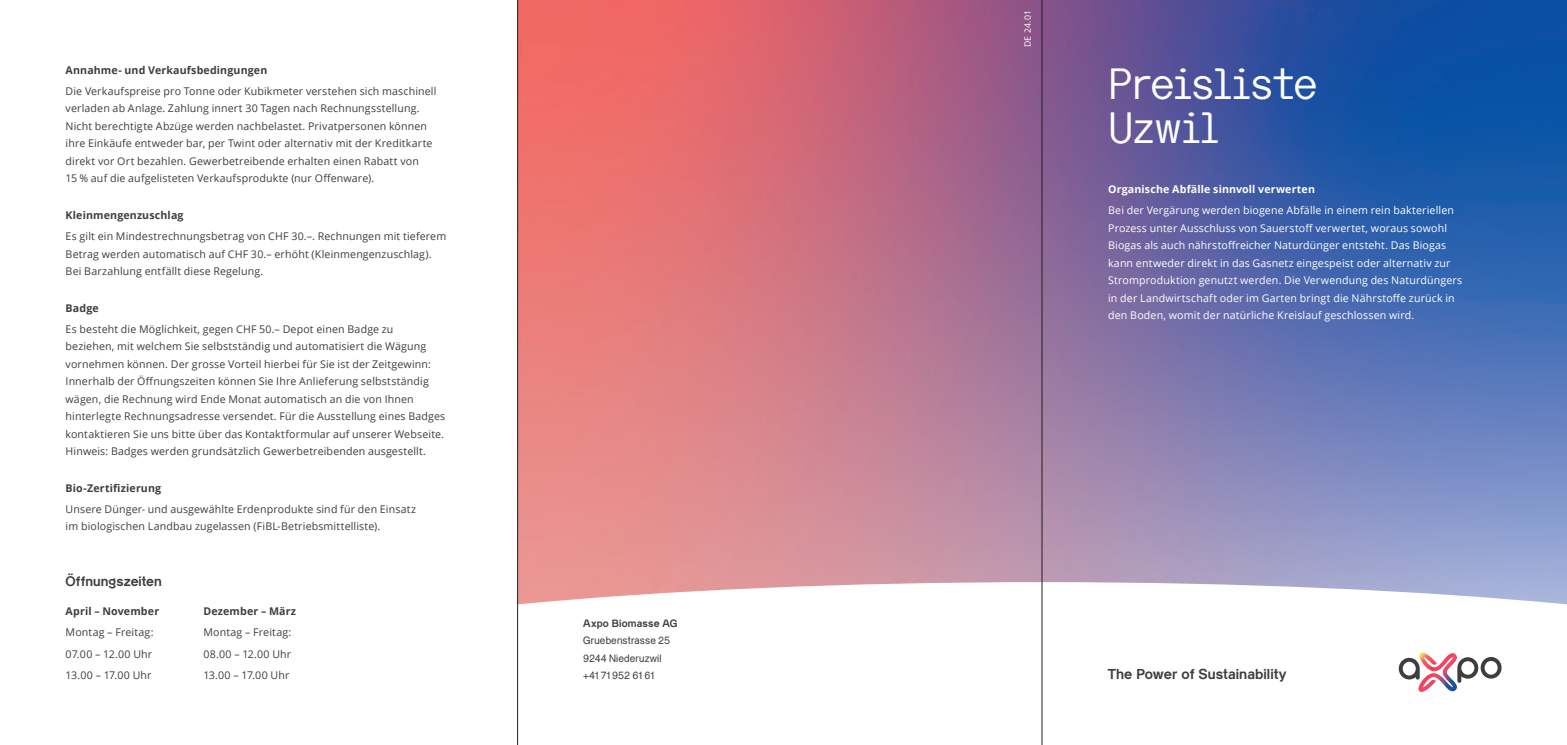
<style>
.page{position:relative;width:1567px;height:745px;background:#fff}
.page>*{position:absolute;margin:0;border:0;box-sizing:border-box;transform-origin:0 0}
.t1{font:300 43.75px/43.8px "Almarena Mono";letter-spacing:-.01em;color:#fff}
.t2{font:700 14.38px "Almarena";color:#3e3e3f}
.t3{font:700 13.75px "Almarena";color:#3e3e3f}
.t4{font:10.62px/17.5px "Open Sans";letter-spacing:.015em;color:#3e3e3f}
.t5{font:10.62px/17.5px "Open Sans";letter-spacing:.015em;color:#fff}
.t6{font:700 10.62px "Open Sans";letter-spacing:.015em;color:#3e3e3f}
.t7{font:10.62px/17.5px "Almarena";letter-spacing:.015em;color:#3e3e3f}
.t8{font:700 10.62px "Open Sans";letter-spacing:.01em;color:#fff}
.t9{font:700 10.62px "Almarena";letter-spacing:.015em;color:#3e3e3f}
.t10{font:8.75px "Open Sans";color:#fff}
</style>
<div class="page">
<svg style="left:1398px;top:652px;width:103px;height:40px"></svg>
<img style="left:518px;top:0;width:1048px;height:604px">
<hr style="left:517px;top:0;width:1px;height:744px;background:#231f20">
<hr style="left:1041px;top:0;width:1px;height:744px;background:#231f20">
<p class="t6" style="left:66px;top:62px;width:203px">Annahme- und Verkaufsbedingungen</p>
<p class="t4" style="left:66px;top:82px;width:372px">Die Verkaufspreise pro Tonne oder Kubikmeter verstehen sich maschinell verladen ab Anlage. Zahlung innert 30 Tagen nach Rechnungsstellung.<br>Nicht berechtigte Abzüge werden nachbelastet. Privatpersonen können ihre Einkäufe entweder bar, per Twint oder alternativ mit der Kreditkarte direkt vor Ort bezahlen. Gewerbetreibende erhalten einen Rabatt von<br>15 % auf die aufgelisteten Verkaufsprodukte (nur Offenware).</p>
<p class="t6" style="left:66px;top:207px;width:119px">Kleinmengenzuschlag</p>
<p class="t4" style="left:66px;top:227px;width:382px">Es gilt ein Mindestrechnungsbetrag von CHF 30.–. Rechnungen mit tieferem<br>Betrag werden automatisch auf CHF 30.– erhöht (Kleinmengenzuschlag).<br>Bei Barzahlung entfällt diese Regelung.</p>
<p class="t6" style="left:66px;top:300px;width:35px">Badge</p>
<p class="t4" style="left:66px;top:319px;width:381px">Es besteht die Möglichkeit, gegen CHF 50.– Depot einen Badge zu<br>beziehen, mit welchem Sie selbstständig und automatisiert die Wägung vornehmen können. Der grosse Vorteil hierbei für Sie ist der Zeitgewinn:<br>Innerhalb der Öffnungszeiten können Sie Ihre Anlieferung selbstständig wägen, die Rechnung wird Ende Monat automatisch an die von Ihnen hinterlegte Rechnungsadresse versendet. Für die Ausstellung eines Badges kontaktieren Sie uns bitte über das Kontaktformular auf unserer Webseite.<br>Hinweis: Badges werden grundsätzlich Gewerbetreibenden ausgestellt.</p>
<p class="t6" style="left:66px;top:480px;width:97px">Bio-Zertifizierung</p>
<p class="t4" style="left:66px;top:499px;width:352px">Unsere Dünger- und ausgewählte Erdenprodukte sind für den Einsatz im biologischen Landbau zugelassen (FiBL-Betriebsmittelliste).</p>
<p class="t3" style="left:66px;top:572px;width:98px">Öffnungszeiten</p>
<p class="t6" style="left:66px;top:603px;width:95px">April – November</p>
<p class="t4" style="left:66px;top:621px;width:89px;line-height:21px">Montag – Freitag:<br>07.00 – 12.00 Uhr<br>13.00 – 17.00 Uhr</p>
<p class="t6" style="left:203px;top:603px;width:94px">Dezember – März</p>
<p class="t4" style="left:203px;top:621px;width:89px;line-height:21px;text-align:justify">Montag – Freitag:<br>08.00 – 12.00 Uhr 13.00 – 17.00 Uhr</p>
<p class="t9" style="left:583px;top:616px;width:96px">Axpo Biomasse AG</p>
<p class="t7" style="left:583px;top:631px;width:88px">Gruebenstrasse 25<br>9244 Niederuzwil +41 71 952 61 61</p>
<p class="t10" style="left:1021px;top:47px;width:38px;rotate:-90deg">DE 24.01</p>
<h1 class="t1" style="left:1107px;top:61px;width:211px">Preisliste<br>Uzwil</h1>
<p class="t8" style="left:1108px;top:181px;width:208px">Organische Abfälle sinnvoll verwerten</p>
<p class="t5" style="left:1108px;top:201px;width:355px">Bei der Vergärung werden biogene Abfälle in einem rein bakteriellen Prozess unter Ausschluss von Sauerstoff verwertet, woraus sowohl Biogas als auch nährstoffreicher Naturdünger entsteht. Das Biogas kann entweder direkt in das Gasnetz eingespeist oder alternativ zur Stromproduktion genutzt werden. Die Verwendung des Naturdüngers in der Landwirtschaft oder im Garten bringt die Nährstoffe zurück in den Boden, womit der natürliche Kreislauf geschlossen wird.</p>
<h2 class="t2" style="left:1107px;top:665px;width:180px">The Power of Sustainability</h2>
</div>
